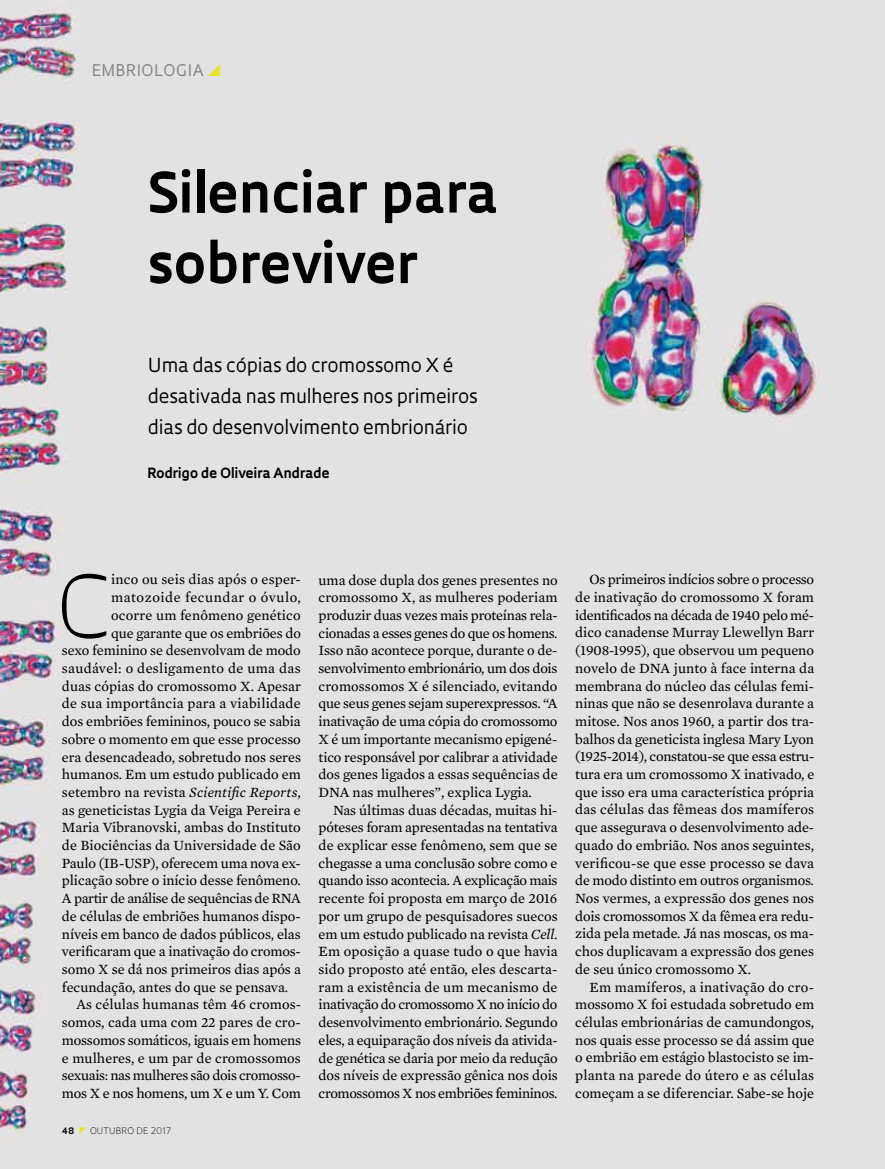
<style>
.page{position:relative;width:885px;height:1169px;background:#fff}
.page>*{position:absolute;margin:0;border:0;box-sizing:border-box;transform-origin:0 0}
.t1{font:300 83.55px "Oculum";color:#000}
.t2{font:700 54px/70.5px "Oculum";color:#000}
.t3{font:18.75px/30.9px "Oculum";letter-spacing:-.01em;color:#000}
.t4{font:15.6px "Oculum";letter-spacing:.035em;color:#808285}
.t5{font:14.4px/17.7px "Mercury Text G2";color:#000;text-align:justify}
.t6{font:14.4px "Mercury Text G2";letter-spacing:-.025em;color:#000}
.t7{font:14.4px "Mercury Text G2";letter-spacing:.025em;color:#000}
.t8{font:14.4px "Mercury Text G2";letter-spacing:.035em;color:#000}
.t9{font:700 13.65px "Oculum";letter-spacing:-.005em;color:#000}
.t10{font:300 8.7px "Oculum";letter-spacing:.015em;color:#000}
.t11{font:700 8.7px "Oculum";color:#000}
.s1{font-style:italic}
</style>
<div class="page">
<div style="left:0;top:0;width:885px;height:1168px;background:#e3e2e3"></div>
<svg style="left:208px;top:64px;width:12px;height:12px"></svg>
<svg style="left:80px;top:1126px;width:6px;height:7px"></svg>
<p class="t4" style="left:92px;top:60px;width:114px">Embriologia</p>
<h2 class="t2" style="left:147px;top:154px;width:352px">Silenciar para sobreviver</h2>
<h3 class="t3" style="left:148px;top:349px;width:331px">Uma das cópias do cromossomo X é desativada nas mulheres nos primeiros dias do desenvolvimento embrionário</h3>
<p class="t9" style="left:147px;top:464px;width:184px">Rodrigo de Oliveira Andrade</p>
<h1 class="t1" style="left:57px;top:549px;width:55px">C</h1>
<p class="t5" style="left:111px;top:570px;width:191px">inco ou seis dias após o esper-</p>
<p class="t8" style="left:111px;top:587px;width:191px">matozoide fecundar o óvulo,</p>
<p class="t5" style="left:111px;top:605px;width:191px">ocorre um fenômeno genético</p>
<p class="t5" style="left:111px;top:623px;width:191px">que garante que os embriões do</p>
<p class="t5" style="left:62px;top:641px;width:240px">sexo feminino se desenvolvam de modo</p>
<p class="t7" style="left:62px;top:658px;width:240px">saudável: o desligamento de uma das</p>
<p class="t5" style="left:62px;top:676px;width:241px">duas cópias do cromossomo X. Apesar</p>
<p class="t5" style="left:62px;top:694px;width:240px">de sua importância para a viabilidade</p>
<p class="t5" style="left:62px;top:711px;width:240px">dos embriões femininos, pouco se sabia</p>
<p class="t5" style="left:62px;top:729px;width:240px">sobre o momento em que esse processo</p>
<p class="t5" style="left:62px;top:747px;width:241px">era desencadeado, sobretudo nos seres</p>
<p class="t5" style="left:62px;top:765px;width:240px">humanos. Em um estudo publicado em</p>
<p class="t5" style="left:62px;top:782px;width:241px">setembro na revista <span class="s1">Scientific Reports</span>,</p>
<p class="t5" style="left:62px;top:800px;width:240px">as geneticistas Lygia da Veiga Pereira e</p>
<p class="t5" style="left:62px;top:818px;width:240px">Maria Vibranovski, ambas do Instituto</p>
<p class="t5" style="left:62px;top:835px;width:240px">de Biociências da Universidade de São</p>
<p class="t5" style="left:62px;top:853px;width:240px">Paulo (IB-USP), oferecem uma nova ex-</p>
<p class="t5" style="left:62px;top:871px;width:240px">plicação sobre o início desse fenômeno.</p>
<p class="t6" style="left:62px;top:888px;width:240px">A partir de análise de sequências de RNA</p>
<p class="t5" style="left:62px;top:906px;width:240px">de células de embriões humanos dispo-</p>
<p class="t5" style="left:62px;top:924px;width:240px">níveis em banco de dados públicos, elas</p>
<p class="t5" style="left:62px;top:942px;width:240px">verificaram que a inativação do cromos-</p>
<p class="t5" style="left:62px;top:959px;width:240px">somo X se dá nos primeiros dias após a</p>
<p class="t5" style="left:62px;top:977px;width:228px">fecundação, antes do que se pensava.</p>
<p class="t5" style="left:76px;top:995px;width:226px">As células humanas têm 46 cromos-</p>
<p class="t5" style="left:62px;top:1012px;width:240px">somos, cada uma com 22 pares de cro-</p>
<p class="t5" style="left:62px;top:1030px;width:241px">mossomos somáticos, iguais em homens</p>
<p class="t5" style="left:62px;top:1048px;width:240px">e mulheres, e um par de cromossomos</p>
<p class="t6" style="left:62px;top:1065px;width:240px">sexuais: nas mulheres são dois cromosso-</p>
<p class="t5" style="left:62px;top:1083px;width:240px">mos X e nos homens, um X e um Y. Com</p>
<p class="t11" style="left:62px;top:1124px;width:14px">48</p>
<p class="t10" style="left:90px;top:1124px;width:82px">OUTUBRO DE 2017</p>
<p class="t5" style="left:319px;top:570px;width:241px">uma dose dupla dos genes presentes no cromossomo X, as mulheres poderiam produzir duas vezes mais proteínas rela&shy;cionadas a esses genes do que os homens.<br>Isso não acontece porque, durante o de&shy;senvolvimento embrionário, um dos dois cromossomos X é silenciado, evitando que seus genes sejam superexpressos. “A inativação de uma cópia do cromossomo X é um importante mecanismo epigené&shy;tico responsável por calibrar a atividade dos genes ligados a essas sequências de DNA nas mulheres”, explica Lygia.</p>
<p class="t5" style="left:319px;top:800px;width:241px;text-indent:14px">Nas últimas duas décadas, muitas hi&shy;póteses foram apresentadas na tentativa de explicar esse fenômeno, sem que se chegasse a uma conclusão sobre como e quando isso acontecia. A explicação mais recente foi proposta em março de 2016 por um grupo de pesquisadores suecos em um estudo publicado na revista <span class="s1">Cell</span>.<br>Em oposição a quase tudo o que havia sido proposto até então, eles descarta&shy;ram a existência de um mecanismo de inativação do cromossomo X no início do desenvolvimento embrionário. Segundo eles, a equiparação dos níveis da ativida&shy;de genética se daria por meio da redução dos níveis de expressão gênica nos dois cromossomos X nos embriões femininos.</p>
<p class="t5" style="left:575px;top:570px;width:241px;text-indent:14px">Os primeiros indícios sobre o processo de inativação do cromossomo X foram identificados na década de 1940 pelo mé&shy;dico canadense Murray Llewellyn Barr (1908-1995), que observou um pequeno novelo de DNA junto à face interna da membrana do núcleo das células femi&shy;ninas que não se desenrolava durante a mitose. Nos anos 1960, a partir dos tra&shy;balhos da geneticista inglesa Mary Lyon (1925-2014), constatou-se que essa estru&shy;tura era um cromossomo X inativado, e que isso era uma característica própria das células das fêmeas dos mamíferos que assegurava o desenvolvimento ade&shy;quado do embrião. Nos anos seguintes, verificou-se que esse processo se dava de modo distinto em outros organismos.<br>Nos vermes, a expressão dos genes nos dois cromossomos X da fêmea era redu&shy;zida pela metade. Já nas moscas, os ma&shy;chos duplicavam a expressão dos genes de seu único cromossomo X.</p>
<p class="t5" style="left:575px;top:977px;width:241px;text-indent:14px">Em mamíferos, a inativação do cro&shy;mossomo X foi estudada sobretudo em células embrionárias de camundongos, nos quais esse processo se dá assim que o embrião em estágio blastocisto se im&shy;planta na parede do útero e as células começam a se diferenciar. Sabe-se hoje</p>
</div>
